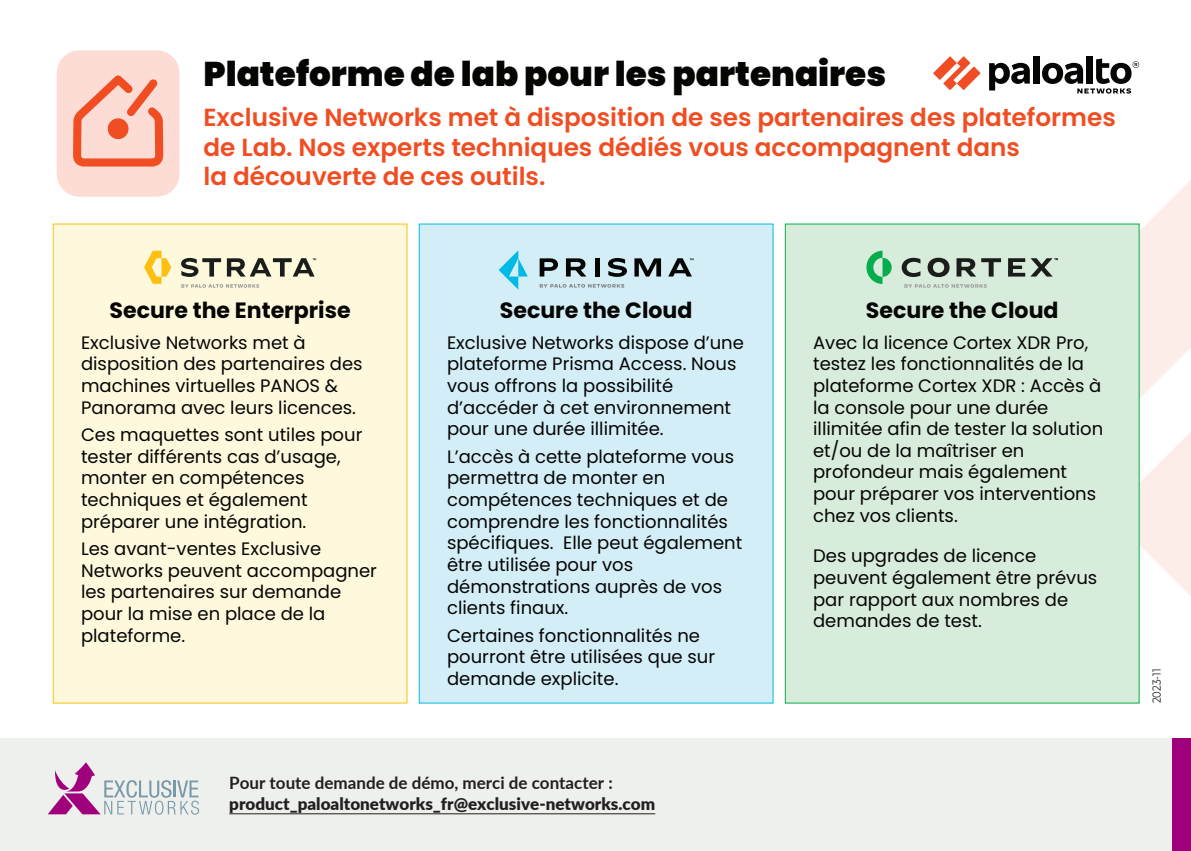
<style>
.page{position:relative;width:1191px;height:851px;background:#fff}
.page>*{position:absolute;margin:0;border:0;box-sizing:border-box;transform-origin:0 0}
.t1{font:900 34.2px "Poppins";color:#050504}
.t2{font:600 24.8px/29.6px "Poppins";color:#f04e22}
.t3{font:700 22px "Poppins";color:#050504}
.t4{font:18px/21.6px "Poppins";color:#050504}
.t5{font:900 17px "Lato";color:#231f20}
.t6{font:700 17px "Lato";color:#231f20}
.t7{font:11.6px "Montserrat";color:#231f20;scale:.86 1}
</style>
<div class="page">
<div style="left:0;top:738px;width:1191px;height:112px;background:#eef0ed"></div>
<svg style="left:48px;top:762px;width:151px;height:52px"></svg>
<hr style="left:229px;top:813px;width:426px;height:1px;background:#231f20">
<svg style="left:1139px;top:472px;width:52px;height:126px"></svg>
<svg style="left:982px;top:180px;width:209px;height:292px"></svg>
<div style="left:53px;top:224px;width:354px;height:479px;background:#fef9dd"></div>
<svg style="left:144px;top:251px;width:27px;height:33px"></svg>
<svg style="left:227px;top:258px;width:89px;height:18px"></svg>
<svg style="left:181px;top:258px;width:40px;height:19px"></svg>
<svg style="left:181px;top:284px;width:78px;height:4px"></svg>
<div style="left:785px;top:224px;width:354px;height:479px;background:#d8ecdb"></div>
<svg style="left:866px;top:251px;width:25px;height:33px"></svg>
<svg style="left:901px;top:258px;width:19px;height:19px"></svg>
<svg style="left:956px;top:258px;width:45px;height:18px"></svg>
<svg style="left:927px;top:258px;width:22px;height:19px"></svg>
<svg style="left:904px;top:284px;width:82px;height:4px"></svg>
<svg style="left:1008px;top:258px;width:50px;height:18px"></svg>
<div style="left:419px;top:224px;width:354px;height:479px;background:#d4eef7"></div>
<svg style="left:608px;top:258px;width:19px;height:19px"></svg>
<svg style="left:539px;top:258px;width:19px;height:18px"></svg>
<svg style="left:566px;top:258px;width:20px;height:18px"></svg>
<div style="left:594px;top:258px;width:5px;height:18px;background:#050504"></div>
<svg style="left:634px;top:258px;width:27px;height:18px"></svg>
<svg style="left:498px;top:250px;width:30px;height:39px"></svg>
<svg style="left:668px;top:258px;width:25px;height:18px"></svg>
<svg style="left:539px;top:284px;width:85px;height:3px"></svg>
<svg style="left:933px;top:56px;width:47px;height:34px"></svg>
<div style="left:1033px;top:56px;width:6px;height:28px;background:#050504"></div>
<svg style="left:989px;top:63px;width:40px;height:27px"></svg>
<div style="left:1086px;top:56px;width:6px;height:28px;background:#050504"></div>
<svg style="left:1042px;top:58px;width:97px;height:36px"></svg>
<div style="left:57px;top:50px;width:123px;height:147px;background:#fcdcd4;border-radius:23px"></div>
<svg style="left:73px;top:75px;width:91px;height:92px"></svg>
<div style="left:108px;top:118px;width:20px;height:21px;background:#f04e22;border-radius:50%"></div>
<div style="left:1172px;top:738px;width:19px;height:112px;background:#a1007d"></div>
<h1 class="t1" style="left:203px;top:54px;width:684px">Plateforme de lab pour les partenaires</h1>
<h2 class="t2" style="left:203px;top:103px;width:913px">Exclusive Networks met à disposition de ses partenaires des plateformes de Lab. Nos experts techniques dédiés vous accompagnent dans<br>la découverte de ces outils.</h2>
<p class="t3" style="left:109px;top:298px;width:243px">Secure the Enterprise</p>
<p class="t3" style="left:500px;top:298px;width:194px">Secure the Cloud</p>
<p class="t3" style="left:866px;top:298px;width:194px">Secure the Cloud</p>
<p class="t4" style="left:81px;top:332px;width:283px">Exclusive Networks met à disposition des partenaires des machines virtuelles PANOS &amp;<br>Panorama avec leurs licences.</p>
<p class="t4" style="left:81px;top:424px;width:283px">Ces maquettes sont utiles pour tester différents cas d’usage, monter en compétences techniques et également préparer une intégration.</p>
<p class="t4" style="left:81px;top:538px;width:297px">Les avant-ventes Exclusive<br>Networks peuvent accompagner les partenaires sur demande pour la mise en place de la plateforme.</p>
<p class="t4" style="left:447px;top:332px;width:298px">Exclusive Networks dispose d’une plateforme Prisma Access. Nous vous offrons la possibilité d’accéder à cet environnement pour une durée illimitée.</p>
<p class="t4" style="left:447px;top:445px;width:297px">L’accès à cette plateforme vous permettra de monter en compétences techniques et de comprendre les fonctionnalités spécifiques. Elle peut également être utilisée pour vos démonstrations auprès de vos clients finaux.</p>
<p class="t4" style="left:447px;top:624px;width:269px">Certaines fonctionnalités ne pourront être utilisées que sur demande explicite.</p>
<p class="t4" style="left:813px;top:332px;width:291px">Avec la licence Cortex XDR Pro, testez les fonctionnalités de la plateforme Cortex XDR : Accès à la console pour une durée illimitée afin de tester la solution et/ou de la maîtriser en profondeur mais également pour préparer vos interventions chez vos clients.</p>
<p class="t4" style="left:813px;top:545px;width:286px">Des upgrades de licence peuvent également être prévus par rapport aux nombres de demandes de test.</p>
<p class="t7" style="left:1148px;top:703px;width:42px;rotate:-90deg">2023-11</p>
<p class="t6" style="left:229px;top:770px;width:385px">Pour toute demande de démo, merci de contacter :</p>
<p class="t5" style="left:229px;top:790px;width:427px">product_paloaltonetworks_fr@exclusive-networks.com</p>
</div>
